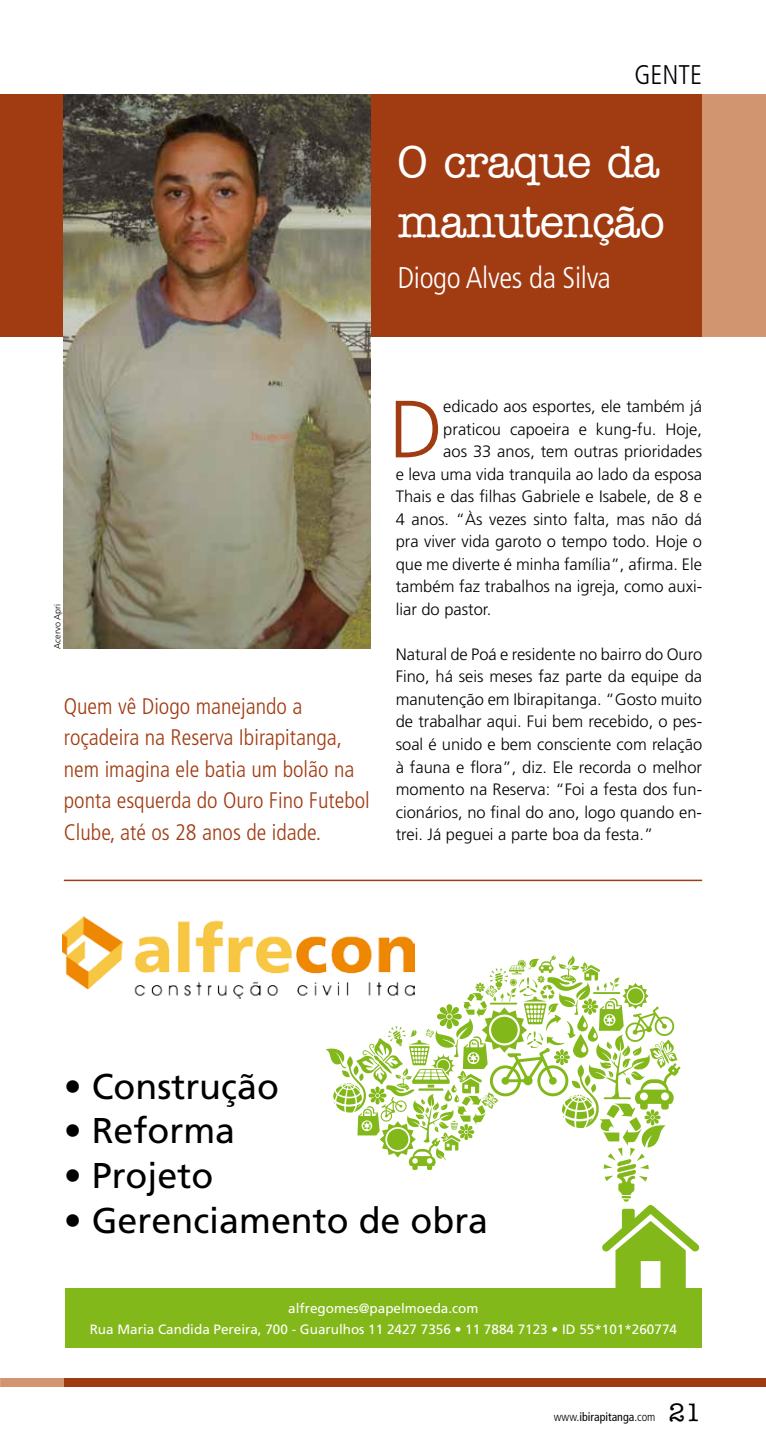
<style>
.page{position:relative;width:766px;height:1446px;background:#fff}
.page>*{position:absolute;margin:0;border:0;box-sizing:border-box;transform-origin:0 0}
.t1{font:300 81px "Frutiger LT Std";color:#a13b12}
.t2{font:500 45px/59.7px "American Typewriter Std";letter-spacing:-.02em;color:#fff}
.t3{font:35.85px "Frutiger LT Std";color:#000}
.t4{font:300 condensed 30px "Frutiger LT Std";letter-spacing:-.01em;color:#fff}
.t5{font:300 condensed 27px "Frutiger LT Std";color:#000}
.t6{font:300 condensed 22.5px/31.5px "Frutiger LT Std";color:#a13b12}
.t7{font:300 16.5px/22.5px "Frutiger LT Std";color:#000;text-align:justify}
.t8{font:13.5px/21px "Frutiger LT Std";color:#fff;text-align:center}
.t9{font:condensed 12px "Frutiger LT Std";color:#000}
.t10{font:300 9px "Frutiger LT Std";color:#000}
.s1{font-weight:300}
.s2{font-family:"American Typewriter Std";font-weight:500;font-stretch:normal;font-size:25.5px}
</style>
<div class="page">
<svg style="left:325px;top:955px;width:375px;height:333px"></svg>
<div style="left:65px;top:1288px;width:636px;height:60px;background:#83b81a"></div>
<div style="left:0;top:95px;width:702px;height:242px;background:#a13b12"></div>
<div style="left:64px;top:1378px;width:701px;height:9px;background:#a13b12"></div>
<div style="left:702px;top:95px;width:63px;height:242px;background:#d19570"></div>
<div style="left:0;top:1378px;width:64px;height:9px;background:#d19570"></div>
<img style="left:64px;top:95px;width:306px;height:553px">
<hr style="left:64px;top:879px;width:638px;height:2px;background:#a13b12">
<img style="left:63px;top:916px;width:351px;height:83px">
<h3 class="t5" style="left:634px;top:59px;width:65px">GENTE</h3>
<h2 class="t2" style="left:397px;top:133px;width:269px">O craque da manutenção</h2>
<h3 class="t4" style="left:397px;top:261px;width:215px">Diogo Alves da Silva</h3>
<p class="t10" style="left:52px;top:648px;width:47px;rotate:-90deg">Acervo Apri</p>
<h3 class="t6" style="left:64px;top:691px;width:307px">Quem vê Diogo manejando a roçadeira na Reserva Ibirapitanga, nem imagina ele batia um bolão na ponta esquerda do Ouro Fino Futebol<br>Clube, até os 28 anos de idade.</h3>
<h1 class="t1" style="left:389px;top:383px;width:56px">D</h1>
<p class="t7" style="left:443px;top:396px;width:260px">edicado aos esportes, ele também já</p>
<p class="t7" style="left:443px;top:418px;width:260px">praticou capoeira e kung-fu. Hoje,</p>
<p class="t7" style="left:443px;top:441px;width:260px">aos 33 anos, tem outras prioridades</p>
<p class="t7" style="left:395px;top:463px;width:308px">e leva uma vida tranquila ao lado da esposa</p>
<p class="t7" style="left:395px;top:486px;width:308px">Thais e das filhas Gabriele e Isabele, de 8 e</p>
<p class="t7" style="left:395px;top:508px;width:308px">4 anos. “Às vezes sinto falta, mas não dá</p>
<p class="t7" style="left:395px;top:531px;width:308px">pra viver vida garoto o tempo todo. Hoje o</p>
<p class="t7" style="left:395px;top:553px;width:308px">que me diverte é minha família”, afirma. Ele</p>
<p class="t7" style="left:395px;top:576px;width:308px">também faz trabalhos na igreja, como auxi-</p>
<p class="t7" style="left:395px;top:598px;width:97px">liar do pastor.</p>
<p class="t7" style="left:395px;top:643px;width:308px">Natural de Poá e residente no bairro do Ouro Fino, há seis meses faz parte da equipe da manutenção em Ibirapitanga. “Gosto muito de trabalhar aqui. Fui bem recebido, o pes&shy;soal é unido e bem consciente com relação à fauna e flora”, diz. Ele recorda o melhor momento na Reserva: “Foi a festa dos fun&shy;cionários, no final do ano, logo quando en&shy;trei. Já peguei a parte boa da festa.”</p>
<h3 class="t3" style="left:64px;top:1065px;width:216px">• Construção</h3>
<h3 class="t3" style="left:64px;top:1110px;width:173px">• Reforma</h3>
<h3 class="t3" style="left:64px;top:1154px;width:151px">• Projeto</h3>
<h3 class="t3" style="left:64px;top:1199px;width:426px">• Gerenciamento de obra</h3>
<p class="t8" style="left:90px;top:1298px;width:588px">alfregomes@papelmoeda.com<br>Rua Maria Candida Pereira, 700 - Guarulhos 11 2427 7356 • 11 7884 7123 • ID 55*101*260774</p>
<p class="t9" style="left:553px;top:1410px;width:150px"><span class="s1">www.</span>ibirapitanga<span class="s1">.com</span> <span class="s2">21</span></p>
</div>
